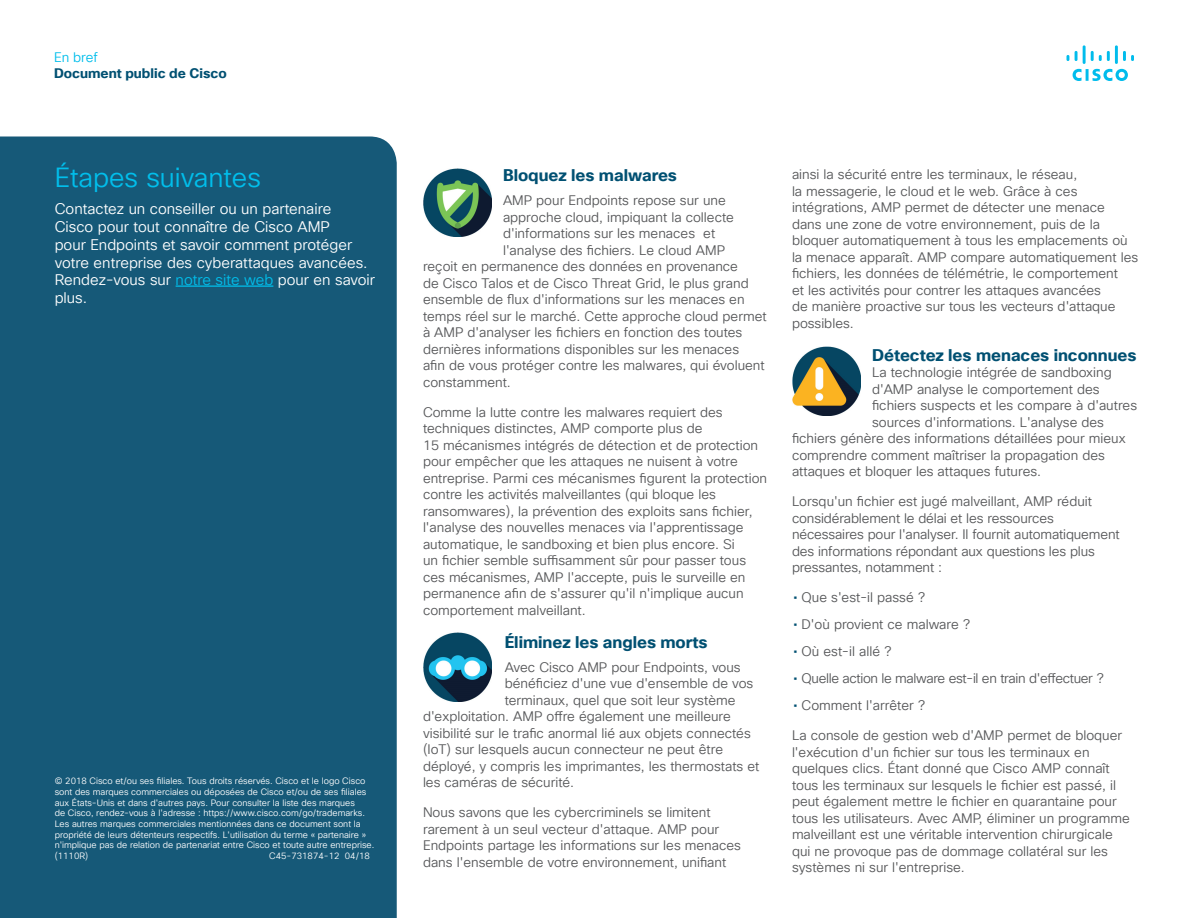
<style>
.page{position:relative;width:1188px;height:918px;background:#fff}
.page>*{position:absolute;margin:0;border:0;box-sizing:border-box;transform-origin:0 0}
.Paragraph_Style3{font:27px "Cisco Sans TT Light";color:#01beeb}
.Paragraph_Style10{font:700 16.5px "Cisco Sans TT";color:#005072}
.Paragraph_Style14{font:700 16.5px "Cisco Sans TT";color:#005072}
.Paragraph_Style4{font:15px/17.9px "Cisco Sans TT Light";color:#fff}
.Paragraph_Style4-2{font:13.5px/16.5px "Cisco Sans TT Light";color:#57585a}
.Paragraph_Style12{font:13.5px/16.5px "Cisco Sans TT Light";color:#57585a}
.Paragraph_Style13{font:13.5px "Cisco Sans TT Light";color:#57585a}
.Paragraph_Style15{font:13.5px "Cisco Sans TT Light";color:#57585a}
.Paragraph_Style16{font:13.5px/16.5px "Cisco Sans TT Light";letter-spacing:-.01em;color:#57585a}
.Paragraph_Style17{font:13.5px "Cisco Sans TT Light";color:#57585a}
.Paragraph_Style17-2{font:13.5px "Cisco Sans TT Light";letter-spacing:-.02em;color:#57585a}
.Paragraph_Style4-3{font:700 13.5px "Cisco Sans TT";color:#005072}
.Paragraph_Style18{font:13.5px "Cisco Sans TT Light";color:#57585a}
.Paragraph_Style9{font:13.5px "Cisco Sans TT Light";color:#01beeb}
.Paragraph_Style4-4{font:9px/10.6px "Cisco Sans TT Light";color:#fff}
.s1{color:#01beeb}
.s2{font-family:"Cisco Sans TT";color:#005072}
</style>
<div class="page">
<svg style="left:1067px;top:45px;width:67px;height:36px"></svg>
<div style="left:0;top:136px;width:397px;height:782px;background:#165978"></div>
<img style="left:423px;top:169px;width:68px;height:68px">
<img style="left:423px;top:632px;width:68px;height:69px">
<img style="left:792px;top:347px;width:68px;height:68px">
<hr style="left:176px;top:285px;width:97px;height:2px;background:#01beeb">
<p class="Paragraph_Style9" style="left:54px;top:48px;width:45px">En bref</p>
<p class="Paragraph_Style4-3" style="left:54px;top:65px;width:174px">Document public de Cisco</p>
<p class="Paragraph_Style3" style="left:55px;top:160px;width:208px">Étapes suivantes</p>
<p class="Paragraph_Style4" style="left:55px;top:200px;width:322px">Contactez un conseiller ou un partenaire<br>Cisco pour tout connaître de Cisco AMP<br>pour Endpoints et savoir comment protéger votre entreprise des cyberattaques avancées.<br>Rendez-vous sur <span class="s1">notre site web</span> pour en savoir plus.</p>
<p class="Paragraph_Style4-4" style="left:55px;top:776px;width:321px">© 2018 Cisco et/ou ses filiales. Tous droits réservés. Cisco et le logo Cisco sont des marques commerciales ou déposées de Cisco et/ou de ses filiales aux États-Unis et dans d'autres pays. Pour consulter la liste des marques<br>de Cisco, rendez-vous à l'adresse : https://www.cisco.com/go/trademarks.<br>Les autres marques commerciales mentionnées dans ce document sont la propriété de leurs détenteurs respectifs. L'utilisation du terme « partenaire » n'implique pas de relation de partenariat entre Cisco et toute autre entreprise. (1110R)</p>
<p class="Paragraph_Style4-4" style="left:269px;top:851px;width:102px">C45-731874-12 04/18</p>
<p class="Paragraph_Style10" style="left:503px;top:165px;width:176px">Bloquez les malwares</p>
<p class="Paragraph_Style4-2" style="left:503px;top:193px;width:224px">AMP pour Endpoints repose sur une</p>
<p class="Paragraph_Style4-2" style="left:503px;top:209px;width:232px">approche cloud, impiquant la collecte</p>
<p class="Paragraph_Style4-2" style="left:503px;top:226px;width:214px">d'informations sur les menaces et</p>
<p class="Paragraph_Style4-2" style="left:503px;top:242px;width:224px">l'analyse des fichiers. Le cloud AMP</p>
<p class="Paragraph_Style4-2" style="left:423px;top:259px;width:317px">reçoit en permanence des données en provenance</p>
<p class="Paragraph_Style4-2" style="left:423px;top:275px;width:327px">de Cisco Talos et de Cisco Threat Grid, le plus grand</p>
<p class="Paragraph_Style4-2" style="left:423px;top:292px;width:323px">ensemble de flux d'informations sur les menaces en</p>
<p class="Paragraph_Style4-2" style="left:423px;top:308px;width:345px">temps réel sur le marché. Cette approche cloud permet</p>
<p class="Paragraph_Style4-2" style="left:423px;top:325px;width:321px">à AMP d'analyser les fichiers en fonction des toutes</p>
<p class="Paragraph_Style4-2" style="left:423px;top:341px;width:318px">dernières informations disponibles sur les menaces</p>
<p class="Paragraph_Style4-2" style="left:423px;top:358px;width:343px">afin de vous protéger contre les malwares, qui évoluent</p>
<p class="Paragraph_Style4-2" style="left:423px;top:374px;width:89px">constamment.</p>
<p class="Paragraph_Style12" style="left:423px;top:404px;width:346px">Comme la lutte contre les malwares requiert des techniques distinctes, AMP comporte plus de<br>15 mécanismes intégrés de détection et de protection pour empêcher que les attaques ne nuisent à votre entreprise. Parmi ces mécanismes figurent la protection contre les activités malveillantes (qui bloque les ransomwares), la prévention des exploits sans fichier, l'analyse des nouvelles menaces via l'apprentissage automatique, le sandboxing et bien plus encore. Si<br>un fichier semble suffisamment sûr pour passer tous ces mécanismes, AMP l'accepte, puis le surveille en permanence afin de s'assurer qu'il n'implique aucun comportement malveillant.</p>
<p class="Paragraph_Style10" style="left:505px;top:631px;width:204px">Éliminez les angles morts</p>
<p class="Paragraph_Style13" style="left:505px;top:658px;width:238px">Avec Cisco AMP pour Endpoints, vous</p>
<p class="Paragraph_Style13" style="left:505px;top:675px;width:250px">bénéficiez d'une vue d'ensemble de vos</p>
<p class="Paragraph_Style13" style="left:505px;top:691px;width:232px">terminaux, quel que soit leur système</p>
<p class="Paragraph_Style13" style="left:423px;top:708px;width:309px">d'exploitation. AMP offre également une meilleure</p>
<p class="Paragraph_Style13" style="left:423px;top:724px;width:329px">visibilité sur le trafic anormal lié aux objets connectés</p>
<p class="Paragraph_Style13" style="left:423px;top:741px;width:302px">(IoT) sur lesquels aucun connecteur ne peut être</p>
<p class="Paragraph_Style13" style="left:423px;top:757px;width:338px">déployé, y compris les imprimantes, les thermostats et</p>
<p class="Paragraph_Style13" style="left:423px;top:774px;width:153px">les caméras de sécurité.</p>
<p class="Paragraph_Style4-2" style="left:423px;top:805px;width:320px">Nous savons que les cybercriminels se limitent rarement à un seul vecteur d'attaque. AMP pour Endpoints partage les informations sur les menaces dans l'ensemble de votre environnement, unifiant</p>
<p class="Paragraph_Style4-2" style="left:792px;top:167px;width:348px">ainsi la sécurité entre les terminaux, le réseau,<br>la messagerie, le cloud et le web. Grâce à ces intégrations, AMP permet de détecter une menace<br>dans une zone de votre environnement, puis de la bloquer automatiquement à tous les emplacements où la menace apparaît. AMP compare automatiquement les fichiers, les données de télémétrie, le comportement<br>et les activités pour contrer les attaques avancées<br>de manière proactive sur tous les vecteurs d'attaque possibles.</p>
<p class="Paragraph_Style14" style="left:872px;top:345px;width:266px">Détectez les menaces inconnues</p>
<p class="Paragraph_Style15" style="left:872px;top:364px;width:241px">La technologie intégrée de sandboxing</p>
<p class="Paragraph_Style15" style="left:872px;top:380px;width:229px">d'AMP analyse le comportement des</p>
<p class="Paragraph_Style15" style="left:872px;top:397px;width:267px">fichiers suspects et les compare à d'autres</p>
<p class="Paragraph_Style15" style="left:872px;top:413px;width:234px">sources d'informations. L'analyse des</p>
<p class="Paragraph_Style15" style="left:792px;top:430px;width:335px">fichiers génère des informations détaillées pour mieux</p>
<p class="Paragraph_Style15" style="left:792px;top:446px;width:314px">comprendre comment maîtriser la propagation des</p>
<p class="Paragraph_Style15" style="left:792px;top:463px;width:251px">attaques et bloquer les attaques futures.</p>
<p class="Paragraph_Style16" style="left:792px;top:494px;width:329px">Lorsqu'un fichier est jugé malveillant, AMP réduit considérablement le délai et les ressources nécessaires pour l'analyser. Il fournit automatiquement des informations répondant aux questions les plus pressantes, notamment :</p>
<p class="Paragraph_Style17" style="left:794px;top:589px;width:133px"><span class="s2">•</span> Que s'est-il passé ?</p>
<p class="Paragraph_Style17" style="left:794px;top:616px;width:178px"><span class="s2">•</span> D'où provient ce malware ?</p>
<p class="Paragraph_Style17" style="left:794px;top:643px;width:100px"><span class="s2">•</span> Où est-il allé ?</p>
<p class="Paragraph_Style17-2" style="left:794px;top:670px;width:312px"><span class="s2">•</span> Quelle action le malware est-il en train d'effectuer ?</p>
<p class="Paragraph_Style18" style="left:794px;top:697px;width:133px"><span class="s2">•</span> Comment l'arrêter ?</p>
<p class="Paragraph_Style4-2" style="left:792px;top:728px;width:339px">La console de gestion web d'AMP permet de bloquer l'exécution d'un fichier sur tous les terminaux en quelques clics. Étant donné que Cisco AMP connaît tous les terminaux sur lesquels le fichier est passé, il peut également mettre le fichier en quarantaine pour tous les utilisateurs. Avec AMP, éliminer un programme malveillant est une véritable intervention chirurgicale qui ne provoque pas de dommage collatéral sur les systèmes ni sur l'entreprise.</p>
</div>
